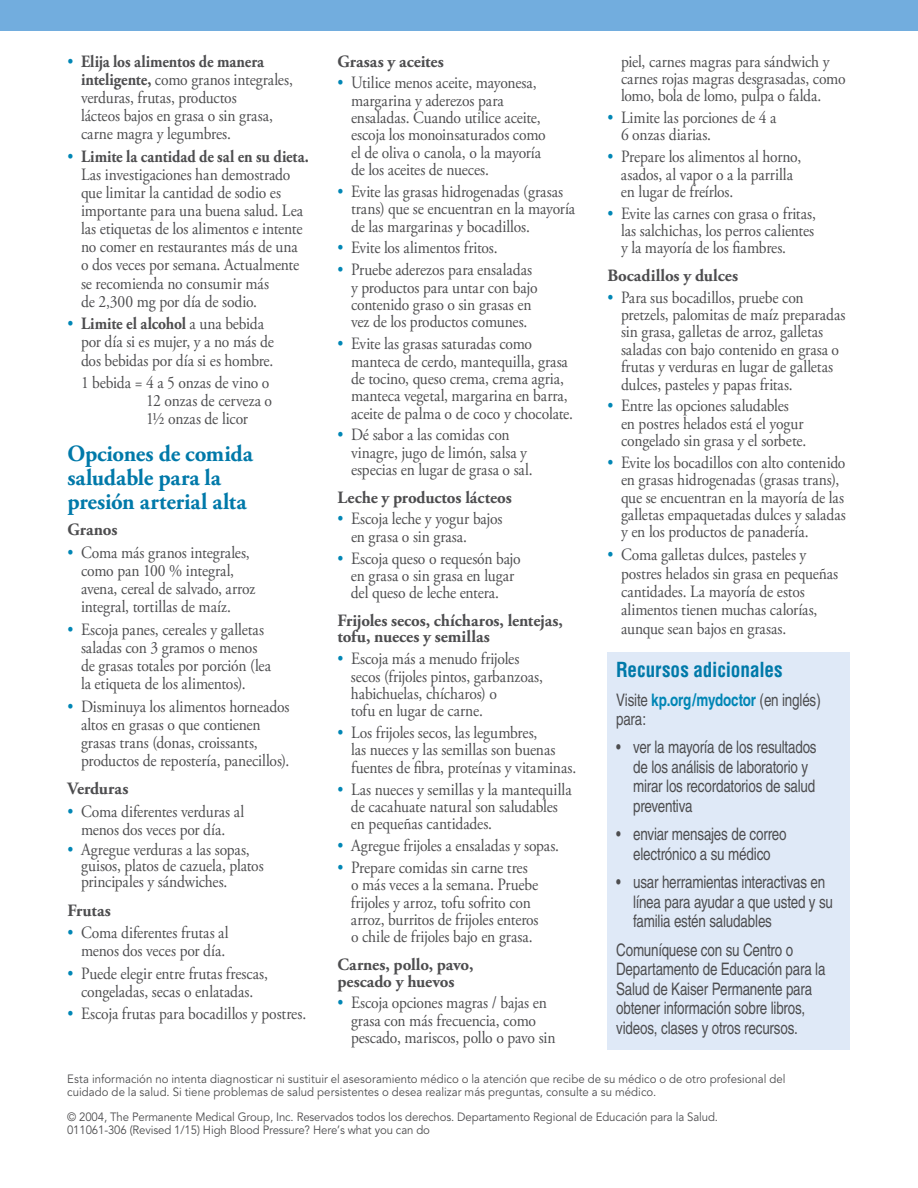
<style>
.page{position:relative;width:918px;height:1188px;background:#fff}
.page>*{position:absolute;margin:0;border:0;box-sizing:border-box;transform-origin:0 0}
.HEAD_3{font:700 23.25px/24px "Adobe Garamond Pro";letter-spacing:-.01em;color:#0079a9}
.RESOURCE_HEAD{font:700 condensed 20.25px "Helvetica";letter-spacing:-.005em;color:#0079a9;scale:.95 1}
.BULLET_LIST{font:17.25px/17.4px "Adobe Garamond Pro";letter-spacing:-.005em;color:#4d4d4f;scale:.9 1}
.RESOURCE_TEXT{font:condensed 17.25px/19.5px "Helvetica";letter-spacing:-.01em;color:#4d4d4f;scale:.95 1}
.HEAD_4{font:700 17.25px/16.6px "Adobe Garamond Pro";letter-spacing:-.005em;color:#4d4d4f}
.t1{font:12px/13.5px "Avenir";color:#4d4d4f;scale:.95 1}
.s1{color:#0086b5}
.s2{font-weight:700}
.s3{font-weight:700;color:#0086b5}
</style>
<div class="page">
<div style="left:608px;top:652px;width:242px;height:398px;background:#dfe9f7"></div>
<div style="left:0;top:0;width:918px;height:30px;background:#72adde"></div>
<p class="BULLET_LIST" style="left:81px;top:53px;width:237px;line-height:18.1px;text-indent:-14px"><span class="s1">•</span> <span class="s2">Elija los alimentos de manera inteligente,</span> como granos integrales, verduras, frutas, productos<br>lácteos bajos en grasa o sin grasa, carne magra y legumbres.</p>
<p class="BULLET_LIST" style="left:81px;top:148px;width:255px;line-height:18.1px;text-indent:-14px"><span class="s1">•</span> <span class="s2">Limite la cantidad de sal en su dieta.<br></span>Las investigaciones han demostrado que limitar la cantidad de sodio es importante para una buena salud. Lea las etiquetas de los alimentos e intente no comer en restaurantes más de una o dos veces por semana. Actualmente se recomienda no consumir más<br>de 2,300 mg por día de sodio.</p>
<p class="BULLET_LIST" style="left:81px;top:315px;width:216px;line-height:18.1px;text-indent:-13px"><span class="s1">•</span> <span class="s2">Limite el alcohol</span> a una bebida por día si es mujer, y a no más de dos bebidas por día si es hombre.</p>
<p class="BULLET_LIST" style="left:146px;top:374px;width:142px;line-height:18.1px;text-indent:-65px">1 bebida = 4 a 5 onzas de vino o<br>12 onzas de cerveza o<br>1½ onzas de licor</p>
<h3 class="HEAD_3" style="left:68px;top:442px;width:187px">Opciones de comida saludable para la presión arterial alta</h3>
<p class="HEAD_4" style="left:68px;top:522px;width:52px">Granos</p>
<p class="BULLET_LIST" style="left:81px;top:544px;width:195px;line-height:18.1px;text-indent:-14px"><span class="s1">•</span> Coma más granos integrales, como pan 100 % integral, avena, cereal de salvado, arroz integral, tortillas de maíz.</p>
<p class="BULLET_LIST" style="left:81px;top:621px;width:213px;line-height:18.1px;text-indent:-14px"><span class="s1">•</span> Escoja panes, cereales y galletas saladas con 3 gramos o menos de grasas totales por porción (lea la etiqueta de los alimentos).</p>
<p class="BULLET_LIST" style="left:81px;top:698px;width:233px;line-height:18.1px;text-indent:-14px"><span class="s1">•</span> Disminuya los alimentos horneados altos en grasas o que contienen grasas trans (donas, croissants, productos de repostería, panecillos).</p>
<p class="HEAD_4" style="left:68px;top:781px;width:62px">Verduras</p>
<p class="BULLET_LIST" style="left:68px;top:803px;width:198px;line-height:18.1px;text-align:center"><span class="s1">•</span> Coma diferentes verduras al menos dos veces por día.</p>
<p class="BULLET_LIST" style="left:81px;top:842px;width:205px;line-height:16px;text-indent:-14px"><span class="s1">•</span> Agregue verduras a las sopas, guisos, platos de cazuela, platos principales y sándwiches.</p>
<p class="HEAD_4" style="left:68px;top:902px;width:45px">Frutas</p>
<p class="BULLET_LIST" style="left:68px;top:924px;width:181px;line-height:18.1px;text-align:center"><span class="s1">•</span> Coma diferentes frutas al menos dos veces por día.</p>
<p class="BULLET_LIST" style="left:67px;top:965px;width:224px;line-height:18.1px;text-align:center"><span class="s1">•</span> Puede elegir entre frutas frescas, congeladas, secas o enlatadas.</p>
<p class="BULLET_LIST" style="left:67px;top:1006px;width:267px"><span class="s1">•</span> Escoja frutas para bocadillos y postres.</p>
<p class="HEAD_4" style="left:338px;top:53px;width:108px">Grasas y aceites</p>
<p class="BULLET_LIST" style="left:351px;top:75px;width:218px;text-indent:-14px"><span class="s1">•</span> Utilice menos aceite, mayonesa, margarina y aderezos para ensaladas. Cuando utilice aceite, escoja los monoinsaturados como el de oliva o canola, o la mayoría de los aceites de nueces.</p>
<p class="BULLET_LIST" style="left:351px;top:183px;width:251px;text-indent:-14px"><span class="s1">•</span> Evite las grasas hidrogenadas (grasas trans) que se encuentran en la mayoría de las margarinas y bocadillos.</p>
<p class="BULLET_LIST" style="left:337px;top:240px;width:179px"><span class="s1">•</span> Evite los alimentos fritos.</p>
<p class="BULLET_LIST" style="left:351px;top:262px;width:209px;text-indent:-14px"><span class="s1">•</span> Pruebe aderezos para ensaladas y productos para untar con bajo contenido graso o sin grasas en vez de los productos comunes.</p>
<p class="BULLET_LIST" style="left:351px;top:336px;width:248px;text-indent:-14px"><span class="s1">•</span> Evite las grasas saturadas como manteca de cerdo, mantequilla, grasa de tocino, queso crema, crema agria, manteca vegetal, margarina en barra, aceite de palma o de coco y chocolate.</p>
<p class="BULLET_LIST" style="left:351px;top:427px;width:203px;text-indent:-14px"><span class="s1">•</span> Dé sabor a las comidas con vinagre, jugo de limón, salsa y especias en lugar de grasa o sal.</p>
<p class="HEAD_4" style="left:338px;top:489px;width:176px">Leche y productos lácteos</p>
<p class="BULLET_LIST" style="left:351px;top:511px;width:170px;text-indent:-14px"><span class="s1">•</span> Escoja leche y yogur bajos en grasa o sin grasa.</p>
<p class="BULLET_LIST" style="left:337px;top:550px;width:205px;text-align:center"><span class="s1">•</span> Escoja queso o requesón bajo en grasa o sin grasa en lugar del queso de leche entera.</p>
<p class="HEAD_4" style="left:338px;top:612px;width:227px">Frijoles secos, chícharos, lentejas, tofu, nueces y semillas</p>
<p class="BULLET_LIST" style="left:351px;top:651px;width:215px;text-indent:-13px"><span class="s1">•</span> Escoja más a menudo frijoles secos (frijoles pintos, garbanzoas, habichuelas, chícharos) o<br>tofu en lugar de carne.</p>
<p class="BULLET_LIST" style="left:351px;top:725px;width:252px;text-indent:-14px"><span class="s1">•</span> Los frijoles secos, las legumbres,<br>las nueces y las semillas son buenas fuentes de fibra, proteínas y vitaminas.</p>
<p class="BULLET_LIST" style="left:351px;top:781px;width:247px;text-indent:-13px"><span class="s1">•</span> Las nueces y semillas y la mantequilla de cacahuate natural son saludables en pequeñas cantidades.</p>
<p class="BULLET_LIST" style="left:337px;top:838px;width:248px"><span class="s1">•</span> Agregue frijoles a ensaladas y sopas.</p>
<p class="BULLET_LIST" style="left:351px;top:859px;width:210px;text-indent:-13px"><span class="s1">•</span> Prepare comidas sin carne tres o más veces a la semana. Pruebe frijoles y arroz, tofu sofrito con arroz, burritos de frijoles enteros o chile de frijoles bajo en grasa.</p>
<p class="HEAD_4" style="left:338px;top:956px;width:137px">Carnes, pollo, pavo, pescado y huevos</p>
<p class="BULLET_LIST" style="left:351px;top:995px;width:229px;text-indent:-14px"><span class="s1">•</span> Escoja opciones magras / bajas en grasa con más frecuencia, como pescado, mariscos, pollo o pavo sin</p>
<p class="BULLET_LIST" style="left:621px;top:53px;width:251px">piel, carnes magras para sándwich y carnes rojas magras desgrasadas, como lomo, bola de lomo, pulpa o falda.</p>
<p class="BULLET_LIST" style="left:621px;top:109px;width:174px;text-indent:-14px"><span class="s1">•</span> Limite las porciones de 4 a<br>6 onzas diarias.</p>
<p class="BULLET_LIST" style="left:621px;top:149px;width:202px;text-indent:-14px"><span class="s1">•</span> Prepare los alimentos al horno, asados, al vapor o a la parrilla en lugar de freírlos.</p>
<p class="BULLET_LIST" style="left:621px;top:205px;width:218px;text-align:justify;text-indent:-14px"><span class="s1">•</span> Evite las carnes con grasa o fritas, las salchichas, los perros calientes y la mayoría de los fiambres.</p>
<p class="HEAD_4" style="left:608px;top:267px;width:132px">Bocadillos y dulces</p>
<p class="BULLET_LIST" style="left:621px;top:289px;width:251px;text-indent:-14px"><span class="s1">•</span> Para sus bocadillos, pruebe con pretzels, palomitas de maíz preparadas sin grasa, galletas de arroz, galletas saladas con bajo contenido en grasa o frutas y verduras en lugar de galletas dulces, pasteles y papas fritas.</p>
<p class="BULLET_LIST" style="left:621px;top:398px;width:207px;text-indent:-14px"><span class="s1">•</span> Entre las opciones saludables en postres helados está el yogur congelado sin grasa y el sorbete.</p>
<p class="BULLET_LIST" style="left:621px;top:454px;width:251px;text-indent:-14px"><span class="s1">•</span> Evite los bocadillos con alto contenido en grasas hidrogenadas (grasas trans), que se encuentran en la mayoría de las galletas empaquetadas dulces y saladas y en los productos de panadería.</p>
<p class="BULLET_LIST" style="left:621px;top:546px;width:243px;line-height:18.3px;text-indent:-14px"><span class="s1">•</span> Coma galletas dulces, pasteles y postres helados sin grasa en pequeñas cantidades. La mayoría de estos alimentos tienen muchas calorías, aunque sean bajos en grasas.</p>
<p class="RESOURCE_HEAD" style="left:616px;top:657px;width:177px">Recursos adicionales</p>
<p class="RESOURCE_TEXT" style="left:616px;top:690px;width:217px">Visite <span class="s3">kp.org/mydoctor</span> (en inglés) para:</p>
<p class="RESOURCE_TEXT" style="left:633px;top:738px;width:195px;text-indent:-17px">• ver la mayoría de los resultados de los análisis de laboratorio y mirar los recordatorios de salud preventiva</p>
<p class="RESOURCE_TEXT" style="left:616px;top:825px;width:181px;text-align:center">• enviar mensajes de correo electrónico a su médico</p>
<p class="RESOURCE_TEXT" style="left:633px;top:872px;width:212px;text-indent:-17px">• usar herramientas interactivas en línea para ayudar a que usted y su familia estén saludables</p>
<p class="RESOURCE_TEXT" style="left:616px;top:940px;width:222px">Comuníquese con su Centro o<br>Departamento de Educación para la<br>Salud de Kaiser Permanente para obtener información sobre libros, videos, clases y otros recursos.</p>
<p class="t1" style="left:67px;top:1072px;width:758px">Esta información no intenta diagnosticar ni sustituir el asesoramiento médico o la atención que recibe de su médico o de otro profesional del cuidado de la salud. Si tiene problemas de salud persistentes o desea realizar más preguntas, consulte a su médico.</p>
<p class="t1" style="left:67px;top:1110px;width:687px">© 2004, The Permanente Medical Group, Inc. Reservados todos los derechos. Departamento Regional de Educación para la Salud.<br>011061-306 (Revised 1/15) High Blood Pressure? Here’s what you can do</p>
</div>
